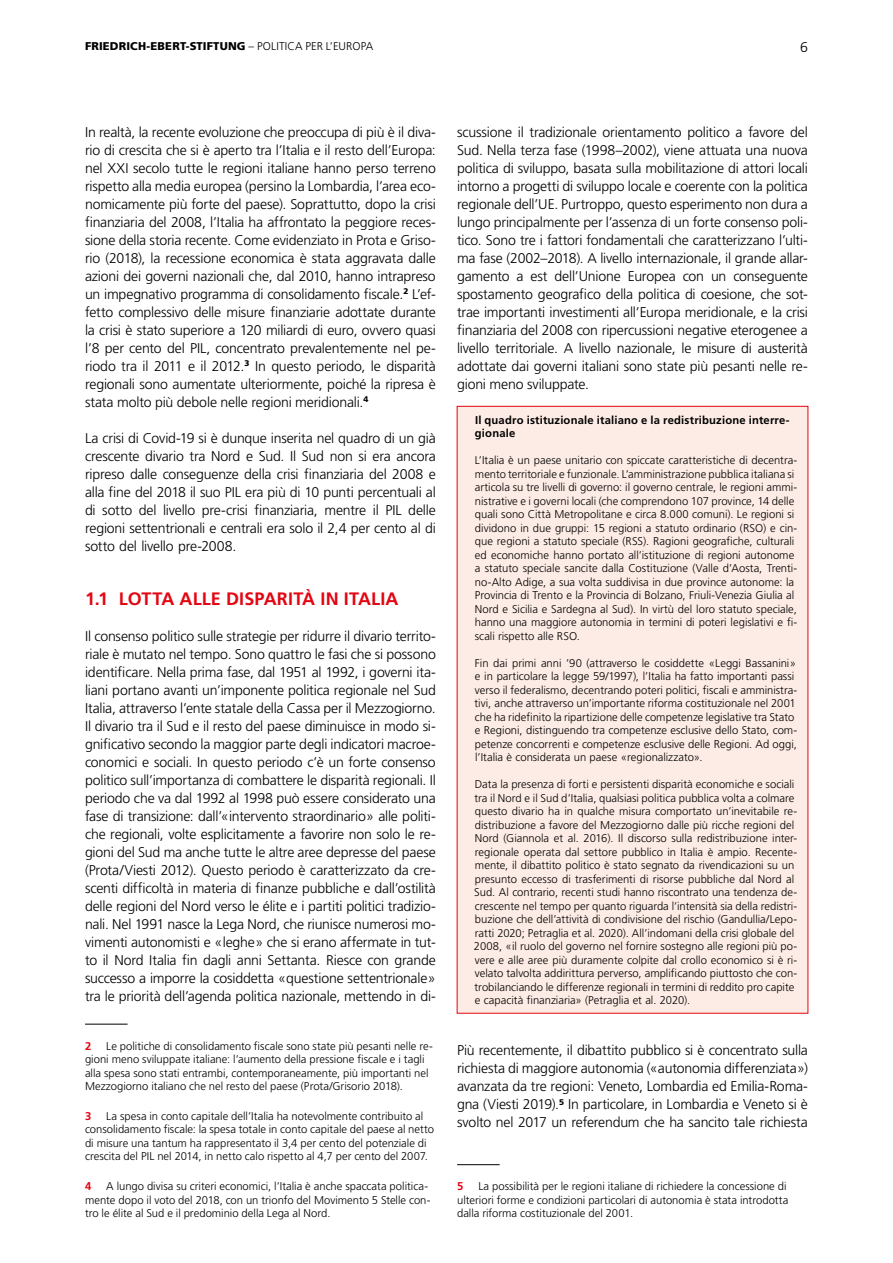
<style>
.page{position:relative;width:893px;height:1263px;background:#fff}
.page>*{position:absolute;margin:0;border:0;box-sizing:border-box;transform-origin:0 0}
.H6_Zwischenuebersc{font:700 18px "Frutiger LT Pro";letter-spacing:.005em;color:#e30613}
.FT_Blocksatz{font:300 14.1px/18px "Frutiger LT Pro";letter-spacing:-.015em;color:#000;text-align:justify}
.Fußnoten-__Marginalt{font:300 11.25px/13.5px "Frutiger LT Pro";color:#000}
.Fußnoten-__Marginalt-2{font:700 11.25px/13.5px "Frutiger LT Pro";letter-spacing:.015em;color:#000}
.t1{font:900 11.25px "Frutiger LT Pro";letter-spacing:.01em;color:#000}
.Fußnoten-__Marginalt-3{font:700 11.25px "Frutiger LT Pro";color:#e30613}
.s1{font-weight:300}
</style>
<div class="page">
<hr style="left:85px;top:1024px;width:43px;height:1px;background:#000">
<hr style="left:457px;top:1164px;width:43px;height:1px;background:#000">
<div style="left:457px;top:406px;width:351px;height:607px;background:#fdece5"></div>
<p class="t1" style="left:85px;top:40px;width:290px">FRIEDRICH-EBERT-STIFTUNG <span class="s1">– POLITICA PER L’EUROPA</span></p>
<p class="FT_Blocksatz" style="left:800px;top:39px;width:9px">6</p>
<p class="FT_Blocksatz" style="left:85px;top:123px;width:352px">In realtà, la recente evoluzione che preoccupa di più è il diva&shy;rio di crescita che si è aperto tra l’Italia e il resto dell’Europa: nel XXI secolo tutte le regioni italiane hanno perso terreno rispetto alla media europea (persino la Lombardia, l’area eco&shy;nomicamente più forte del paese). Soprattutto, dopo la crisi finanziaria del 2008, l’Italia ha affrontato la peggiore reces&shy;sione della storia recente. Come evidenziato in Prota e Griso&shy;rio (2018), la recessione economica è stata aggravata dalle azioni dei governi nazionali che, dal 2010, hanno intrapreso un impegnativo programma di consolidamento fiscale.<sup>2</sup> L’ef&shy;fetto complessivo delle misure finanziarie adottate durante la crisi è stato superiore a 120 miliardi di euro, ovvero quasi l’8 per cento del PIL, concentrato prevalentemente nel pe&shy;riodo tra il 2011 e il 2012.<sup>3</sup> In questo periodo, le disparità regionali sono aumentate ulteriormente, poiché la ripresa è stata molto più debole nelle regioni meridionali.<sup>4</sup></p>
<p class="FT_Blocksatz" style="left:85px;top:429px;width:352px">La crisi di Covid-19 si è dunque inserita nel quadro di un già crescente divario tra Nord e Sud. Il Sud non si era ancora ripreso dalle conseguenze della crisi finanziaria del 2008 e alla fine del 2018 il suo PIL era più di 10 punti percentuali al di sotto del livello pre-crisi finanziaria, mentre il PIL delle regioni settentrionali e centrali era solo il 2,4 per cento al di sotto del livello pre-2008.</p>
<p class="H6_Zwischenuebersc" style="left:85px;top:588px;width:315px">1.1 LOTTA ALLE DISPARITÀ IN ITALIA</p>
<p class="FT_Blocksatz" style="left:85px;top:627px;width:352px">Il consenso politico sulle strategie per ridurre il divario territo&shy;riale è mutato nel tempo. Sono quattro le fasi che si possono identificare. Nella prima fase, dal 1951 al 1992, i governi ita&shy;liani portano avanti un’imponente politica regionale nel Sud Italia, attraverso l’ente statale della Cassa per il Mezzogiorno.<br>Il divario tra il Sud e il resto del paese diminuisce in modo si&shy;gnificativo secondo la maggior parte degli indicatori macroe&shy;conomici e sociali. In questo periodo c’è un forte consenso politico sull’importanza di combattere le disparità regionali. Il periodo che va dal 1992 al 1998 può essere considerato una fase di transizione: dall’«intervento straordinario» alle politi&shy;che regionali, volte esplicitamente a favorire non solo le re&shy;gioni del Sud ma anche tutte le altre aree depresse del paese (Prota/Viesti 2012). Questo periodo è caratterizzato da cre&shy;scenti difficoltà in materia di finanze pubbliche e dall’ostilità delle regioni del Nord verso le élite e i partiti politici tradizio&shy;nali. Nel 1991 nasce la Lega Nord, che riunisce numerosi mo&shy;vimenti autonomisti e «leghe» che si erano affermate in tut&shy;to il Nord Italia fin dagli anni Settanta. Riesce con grande successo a imporre la cosiddetta «questione settentrionale» tra le priorità dell’agenda politica nazionale, mettendo in di-</p>
<p class="Fußnoten-__Marginalt-3" style="left:85px;top:1039px;width:8px">2</p>
<p class="Fußnoten-__Marginalt" style="left:85px;top:1039px;width:349px;text-indent:21px">Le politiche di consolidamento fiscale sono state più pesanti nelle re&shy;gioni meno sviluppate italiane: l’aumento della pressione fiscale e i tagli alla spesa sono stati entrambi, contemporaneamente, più importanti nel Mezzogiorno italiano che nel resto del paese (Prota/Grisorio 2018).</p>
<p class="Fußnoten-__Marginalt-3" style="left:85px;top:1109px;width:8px">3</p>
<p class="Fußnoten-__Marginalt" style="left:85px;top:1109px;width:350px;text-indent:21px">La spesa in conto capitale dell’Italia ha notevolmente contribuito al consolidamento fiscale: la spesa totale in conto capitale del paese al netto di misure una tantum ha rappresentato il 3,4 per cento del potenziale di crescita del PIL nel 2014, in netto calo rispetto al 4,7 per cento del 2007.</p>
<p class="Fußnoten-__Marginalt-3" style="left:85px;top:1179px;width:8px">4</p>
<p class="Fußnoten-__Marginalt" style="left:85px;top:1179px;width:347px;text-indent:21px">A lungo divisa su criteri economici, l’Italia è anche spaccata politica&shy;mente dopo il voto del 2018, con un trionfo del Movimento 5 Stelle con&shy;tro le élite al Sud e il predominio della Lega al Nord.</p>
<p class="FT_Blocksatz" style="left:457px;top:123px;width:352px">scussione il tradizionale orientamento politico a favore del Sud. Nella terza fase (1998–2002), viene attuata una nuova politica di sviluppo, basata sulla mobilitazione di attori locali intorno a progetti di sviluppo locale e coerente con la politica regionale dell’UE. Purtroppo, questo esperimento non dura a lungo principalmente per l’assenza di un forte consenso poli&shy;tico. Sono tre i fattori fondamentali che caratterizzano l’ulti&shy;ma fase (2002–2018). A livello internazionale, il grande allar&shy;gamento a est dell’Unione Europea con un conseguente spostamento geografico della politica di coesione, che sot&shy;trae importanti investimenti all’Europa meridionale, e la crisi finanziaria del 2008 con ripercussioni negative eterogenee a livello territoriale. A livello nazionale, le misure di austerità adottate dai governi italiani sono state più pesanti nelle re&shy;gioni meno sviluppate.</p>
<p class="Fußnoten-__Marginalt-2" style="left:475px;top:413px;width:316px">Il quadro istituzionale italiano e la redistribuzione interre&shy;gionale</p>
<p class="Fußnoten-__Marginalt" style="left:475px;top:454px;width:324px">L’Italia è un paese unitario con spiccate caratteristiche di decentra&shy;mento territoriale e funzionale. L’amministrazione pubblica italiana si articola su tre livelli di governo: il governo centrale, le regioni ammi&shy;nistrative e i governi locali (che comprendono 107 province, 14 delle quali sono Città Metropolitane e circa 8.000 comuni). Le regioni si dividono in due gruppi: 15 regioni a statuto ordinario (RSO) e cin&shy;que regioni a statuto speciale (RSS). Ragioni geografiche, culturali ed economiche hanno portato all’istituzione di regioni autonome a statuto speciale sancite dalla Costituzione (Valle d’Aosta, Trenti&shy;no-Alto Adige, a sua volta suddivisa in due province autonome: la Provincia di Trento e la Provincia di Bolzano, Friuli-Venezia Giulia al Nord e Sicilia e Sardegna al Sud). In virtù del loro statuto speciale, hanno una maggiore autonomia in termini di poteri legislativi e fi&shy;scali rispetto alle RSO.</p>
<p class="Fußnoten-__Marginalt" style="left:475px;top:656px;width:324px">Fin dai primi anni ’90 (attraverso le cosiddette «Leggi Bassanini» e in particolare la legge 59/1997), l’Italia ha fatto importanti passi verso il federalismo, decentrando poteri politici, fiscali e amministra&shy;tivi, anche attraverso un’importante riforma costituzionale nel 2001 che ha ridefinito la ripartizione delle competenze legislative tra Stato e Regioni, distinguendo tra competenze esclusive dello Stato, com&shy;petenze concorrenti e competenze esclusive delle Regioni. Ad oggi, l’Italia è considerata un paese «regionalizzato».</p>
<p class="Fußnoten-__Marginalt" style="left:474px;top:778px;width:325px">Data la presenza di forti e persistenti disparità economiche e sociali tra il Nord e il Sud d’Italia, qualsiasi politica pubblica volta a colmare questo divario ha in qualche misura comportato un’inevitabile re&shy;distribuzione a favore del Mezzogiorno dalle più ricche regioni del Nord (Giannola et al. 2016). Il discorso sulla redistribuzione inter&shy;regionale operata dal settore pubblico in Italia è ampio. Recente&shy;mente, il dibattito politico è stato segnato da rivendicazioni su un presunto eccesso di trasferimenti di risorse pubbliche dal Nord al Sud. Al contrario, recenti studi hanno riscontrato una tendenza de&shy;crescente nel tempo per quanto riguarda l’intensità sia della redistri&shy;buzione che dell’attività di condivisione del rischio (Gandullia/Lepo&shy;ratti 2020; Petraglia et al. 2020). All’indomani della crisi globale del 2008, «il ruolo del governo nel fornire sostegno alle regioni più po&shy;vere e alle aree più duramente colpite dal crollo economico si è ri&shy;velato talvolta addirittura perverso, amplificando piuttosto che con&shy;trobilanciando le differenze regionali in termini di reddito pro capite e capacità finanziaria» (Petraglia et al. 2020).</p>
<p class="FT_Blocksatz" style="left:457px;top:1041px;width:352px">Più recentemente, il dibattito pubblico si è concentrato sulla richiesta di maggiore autonomia («autonomia differenziata») avanzata da tre regioni: Veneto, Lombardia ed Emilia-Roma&shy;gna (Viesti 2019).<sup>5</sup> In particolare, in Lombardia e Veneto si è svolto nel 2017 un referendum che ha sancito tale richiesta</p>
<p class="Fußnoten-__Marginalt" style="left:457px;top:1179px;width:333px;text-indent:21px">La possibilità per le regioni italiane di richiedere la concessione di ulteriori forme e condizioni particolari di autonomia è stata introdotta dalla riforma costituzionale del 2001.</p>
<p class="Fußnoten-__Marginalt-3" style="left:457px;top:1179px;width:8px">5</p>
</div>
